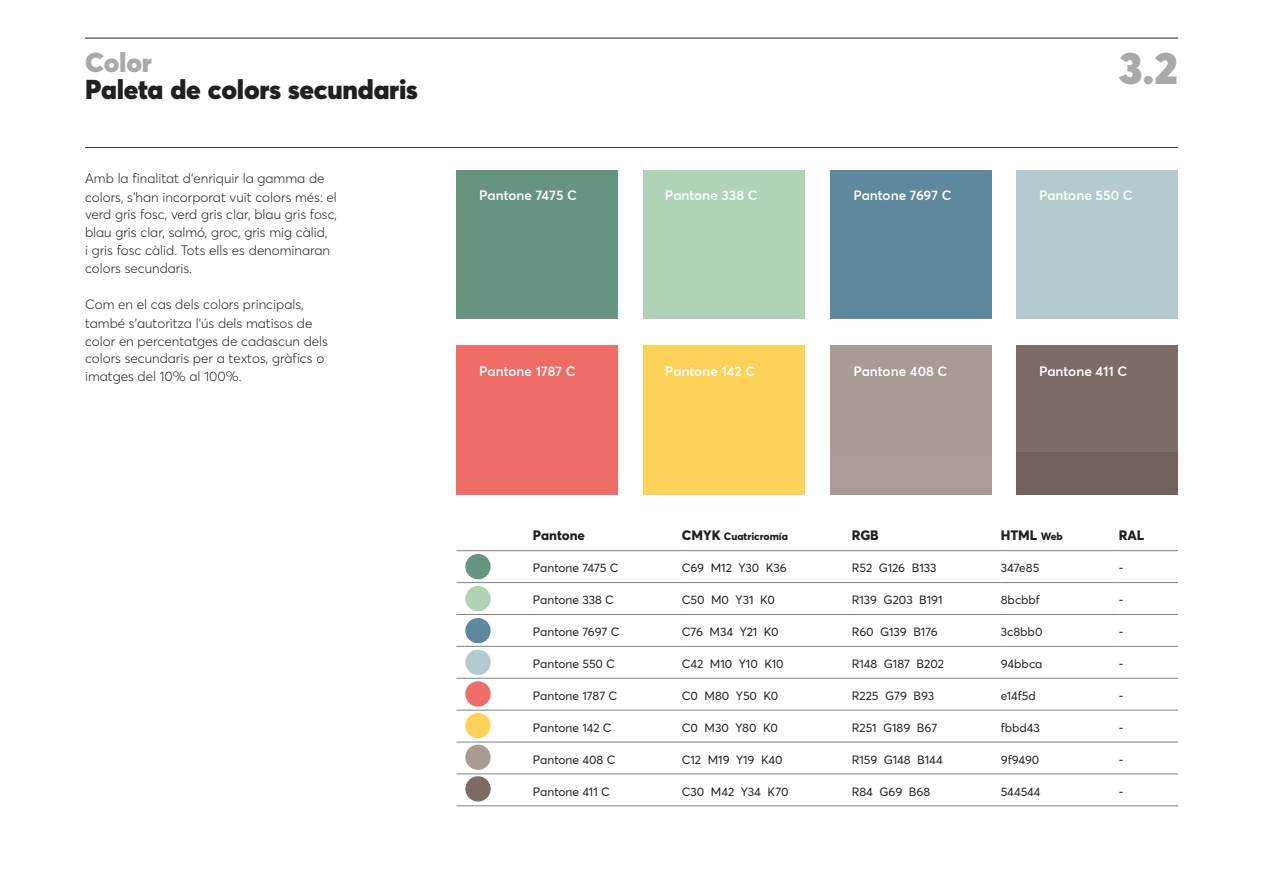
<style>
.page{position:relative;width:1263px;height:893px;background:#fff}
.page>*{position:absolute;margin:0;border:0;box-sizing:border-box;transform-origin:0 0}
.t1{font:900 45px "Averta Std";color:#a8a9ad}
.t2{font:900 27px "Averta Std";letter-spacing:-.01em;color:#231f20}
.t3{font:900 27px "Averta Std";letter-spacing:-.01em;color:#a8a9ad}
.t4{font:300 13.5px/18px "Averta Std";color:#231f20}
.t5{font:600 13.5px "Averta Std";color:#fff}
.t6{font:800 13.5px "Averta Std";color:#231f20}
.t7{font:12px "Averta Std";color:#231f20}
.t8{font:800 10.5px "Averta Std";color:#231f20}
.s1{font-size:13.5px}
.s2{font-size:10.5px}
</style>
<div class="page">
<hr style="left:85px;top:38px;width:1093px;height:1px;background:#231f20">
<hr style="left:85px;top:147px;width:1093px;height:1px;background:#231f20">
<hr style="left:456px;top:550px;width:77px;height:1px;background:#808285">
<hr style="left:533px;top:550px;width:149px;height:1px;background:#808285">
<hr style="left:682px;top:550px;width:170px;height:1px;background:#808285">
<hr style="left:852px;top:550px;width:149px;height:1px;background:#808285">
<hr style="left:1001px;top:550px;width:118px;height:1px;background:#808285">
<hr style="left:1119px;top:550px;width:59px;height:1px;background:#808285">
<hr style="left:456px;top:582px;width:77px;height:1px;background:#808285">
<hr style="left:533px;top:582px;width:149px;height:1px;background:#808285">
<hr style="left:682px;top:582px;width:170px;height:1px;background:#808285">
<hr style="left:852px;top:582px;width:149px;height:1px;background:#808285">
<hr style="left:1001px;top:582px;width:118px;height:1px;background:#808285">
<hr style="left:1119px;top:582px;width:59px;height:1px;background:#808285">
<hr style="left:456px;top:614px;width:77px;height:1px;background:#808285">
<hr style="left:533px;top:614px;width:149px;height:1px;background:#808285">
<hr style="left:682px;top:614px;width:170px;height:1px;background:#808285">
<hr style="left:852px;top:614px;width:149px;height:1px;background:#808285">
<hr style="left:1001px;top:614px;width:118px;height:1px;background:#808285">
<hr style="left:1119px;top:614px;width:59px;height:1px;background:#808285">
<hr style="left:456px;top:646px;width:77px;height:1px;background:#808285">
<hr style="left:533px;top:646px;width:149px;height:1px;background:#808285">
<hr style="left:682px;top:646px;width:170px;height:1px;background:#808285">
<hr style="left:852px;top:646px;width:149px;height:1px;background:#808285">
<hr style="left:1001px;top:646px;width:118px;height:1px;background:#808285">
<hr style="left:1119px;top:646px;width:59px;height:1px;background:#808285">
<hr style="left:456px;top:678px;width:77px;height:1px;background:#808285">
<hr style="left:533px;top:678px;width:149px;height:1px;background:#808285">
<hr style="left:682px;top:678px;width:170px;height:1px;background:#808285">
<hr style="left:852px;top:678px;width:149px;height:1px;background:#808285">
<hr style="left:1001px;top:678px;width:118px;height:1px;background:#808285">
<hr style="left:1119px;top:678px;width:59px;height:1px;background:#808285">
<hr style="left:456px;top:710px;width:77px;height:1px;background:#808285">
<hr style="left:533px;top:710px;width:149px;height:1px;background:#808285">
<hr style="left:682px;top:710px;width:170px;height:1px;background:#808285">
<hr style="left:852px;top:710px;width:149px;height:1px;background:#808285">
<hr style="left:1001px;top:710px;width:118px;height:1px;background:#808285">
<hr style="left:1119px;top:710px;width:59px;height:1px;background:#808285">
<hr style="left:456px;top:742px;width:77px;height:1px;background:#808285">
<hr style="left:533px;top:742px;width:149px;height:1px;background:#808285">
<hr style="left:682px;top:742px;width:170px;height:1px;background:#808285">
<hr style="left:852px;top:742px;width:149px;height:1px;background:#808285">
<hr style="left:1001px;top:742px;width:118px;height:1px;background:#808285">
<hr style="left:1119px;top:742px;width:59px;height:1px;background:#808285">
<hr style="left:456px;top:773px;width:77px;height:1px;background:#808285">
<hr style="left:533px;top:773px;width:149px;height:1px;background:#808285">
<hr style="left:682px;top:773px;width:170px;height:1px;background:#808285">
<hr style="left:852px;top:773px;width:149px;height:1px;background:#808285">
<hr style="left:1001px;top:773px;width:118px;height:1px;background:#808285">
<hr style="left:1119px;top:773px;width:59px;height:1px;background:#808285">
<hr style="left:456px;top:805px;width:77px;height:1px;background:#808285">
<hr style="left:533px;top:805px;width:149px;height:1px;background:#808285">
<hr style="left:682px;top:805px;width:170px;height:1px;background:#808285">
<hr style="left:852px;top:805px;width:149px;height:1px;background:#808285">
<hr style="left:1001px;top:805px;width:118px;height:1px;background:#808285">
<hr style="left:1119px;top:805px;width:59px;height:1px;background:#808285">
<div style="left:456px;top:170px;width:162px;height:149px;background:#669481"></div>
<div style="left:456px;top:345px;width:162px;height:149px;background:#ee6d67"></div>
<div style="left:643px;top:170px;width:162px;height:149px;background:#b0d3b5"></div>
<div style="left:643px;top:345px;width:162px;height:149px;background:#fed259"></div>
<div style="left:830px;top:170px;width:161px;height:149px;background:#5e889e"></div>
<div style="left:830px;top:345px;width:161px;height:149px;background:#a89b94"></div>
<div style="left:1016px;top:170px;width:162px;height:149px;background:#b3cbcf"></div>
<div style="left:1016px;top:345px;width:162px;height:149px;background:#7c6c65"></div>
<div style="left:1016px;top:452px;width:162px;height:42px;background:#71635c"></div>
<div style="left:465px;top:554px;width:26px;height:25px;background:#669481;border-radius:50%"></div>
<div style="left:465px;top:586px;width:26px;height:25px;background:#b0d3b5;border-radius:50%"></div>
<div style="left:465px;top:618px;width:26px;height:25px;background:#5e889e;border-radius:50%"></div>
<div style="left:465px;top:650px;width:26px;height:25px;background:#b3cbcf;border-radius:50%"></div>
<div style="left:465px;top:681px;width:26px;height:26px;background:#ee6d67;border-radius:50%"></div>
<div style="left:465px;top:713px;width:26px;height:25px;background:#fed259;border-radius:50%"></div>
<div style="left:465px;top:745px;width:26px;height:25px;background:#a89b94;border-radius:50%"></div>
<div style="left:465px;top:776px;width:26px;height:25px;background:#7c6c65;border-radius:50%"></div>
<h2 class="t3" style="left:85px;top:43px;width:68px">Color</h2>
<h2 class="t2" style="left:85px;top:70px;width:334px">Paleta de colors secundaris</h2>
<p class="t4" style="left:85px;top:169px;width:253px">Amb la finalitat d’enriquir la gamma de colors, s’han incorporat vuit colors més: el verd gris fosc, verd gris clar, blau gris fosc, blau gris clar, salmó, groc, gris mig càlid,<br>i gris fosc càlid. Tots ells es denominaran colors secundaris.</p>
<p class="t4" style="left:85px;top:295px;width:244px">Com en el cas dels colors principals, també s'autoritza l'ús dels matisos de color en percentatges de cadascun dels colors secundaris per a textos, gràfics o imatges del 10% al 100%.</p>
<h1 class="t1" style="left:1119px;top:36px;width:60px">3.2</h1>
<p class="t5" style="left:479px;top:186px;width:99px">Pantone 7475 C</p>
<p class="t5" style="left:853px;top:186px;width:100px">Pantone 7697 C</p>
<p class="t5" style="left:665px;top:186px;width:94px">Pantone 338 C</p>
<p class="t5" style="left:1039px;top:186px;width:95px">Pantone 550 C</p>
<p class="t5" style="left:479px;top:361px;width:98px">Pantone 1787 C</p>
<p class="t5" style="left:853px;top:361px;width:96px">Pantone 408 C</p>
<p class="t5" style="left:665px;top:361px;width:92px">Pantone 142 C</p>
<p class="t5" style="left:1039px;top:361px;width:90px">Pantone 411 C</p>
<p class="t6" style="left:533px;top:526px;width:54px">Pantone</p>
<p class="t8" style="left:682px;top:529px;width:108px"><span class="s1">CMYK</span> Cuatricromía</p>
<p class="t6" style="left:852px;top:526px;width:28px">RGB</p>
<p class="t6" style="left:1001px;top:526px;width:64px">HTML <span class="s2">Web</span></p>
<p class="t6" style="left:1119px;top:526px;width:27px">RAL</p>
<p class="t7" style="left:533px;top:560px;width:87px">Pantone 7475 C</p>
<p class="t7" style="left:682px;top:560px;width:107px">C69 M12 Y30 K36</p>
<p class="t7" style="left:852px;top:560px;width:86px">R52 G126 B133</p>
<p class="t7" style="left:1001px;top:560px;width:40px">347e85</p>
<p class="t7" style="left:1119px;top:560px;width:6px">-</p>
<p class="t7" style="left:533px;top:592px;width:82px">Pantone 338 C</p>
<p class="t7" style="left:682px;top:592px;width:95px">C50 M0 Y31 K0</p>
<p class="t7" style="left:852px;top:592px;width:92px">R139 G203 B191</p>
<p class="t7" style="left:1001px;top:592px;width:41px">8bcbbf</p>
<p class="t7" style="left:1119px;top:592px;width:6px">-</p>
<p class="t7" style="left:533px;top:624px;width:88px">Pantone 7697 C</p>
<p class="t7" style="left:682px;top:624px;width:98px">C76 M34 Y21 K0</p>
<p class="t7" style="left:852px;top:624px;width:87px">R60 G139 B176</p>
<p class="t7" style="left:1001px;top:624px;width:43px">3c8bb0</p>
<p class="t7" style="left:1119px;top:624px;width:6px">-</p>
<p class="t7" style="left:533px;top:656px;width:84px">Pantone 550 C</p>
<p class="t7" style="left:682px;top:656px;width:103px">C42 M10 Y10 K10</p>
<p class="t7" style="left:852px;top:656px;width:94px">R148 G187 B202</p>
<p class="t7" style="left:1001px;top:656px;width:43px">94bbca</p>
<p class="t7" style="left:1119px;top:656px;width:6px">-</p>
<p class="t7" style="left:533px;top:687px;width:86px">Pantone 1787 C</p>
<p class="t7" style="left:682px;top:687px;width:98px">C0 M80 Y50 K0</p>
<p class="t7" style="left:852px;top:687px;width:84px">R225 G79 B93</p>
<p class="t7" style="left:1001px;top:687px;width:37px">e14f5d</p>
<p class="t7" style="left:1119px;top:687px;width:6px">-</p>
<p class="t7" style="left:533px;top:719px;width:80px">Pantone 142 C</p>
<p class="t7" style="left:682px;top:719px;width:98px">C0 M30 Y80 K0</p>
<p class="t7" style="left:852px;top:719px;width:87px">R251 G189 B67</p>
<p class="t7" style="left:1001px;top:719px;width:41px">fbbd43</p>
<p class="t7" style="left:1119px;top:719px;width:6px">-</p>
<p class="t7" style="left:533px;top:751px;width:84px">Pantone 408 C</p>
<p class="t7" style="left:682px;top:751px;width:102px">C12 M19 Y19 K40</p>
<p class="t7" style="left:852px;top:751px;width:92px">R159 G148 B144</p>
<p class="t7" style="left:1001px;top:751px;width:40px">9f9490</p>
<p class="t7" style="left:1119px;top:751px;width:6px">-</p>
<p class="t7" style="left:533px;top:783px;width:78px">Pantone 411 C</p>
<p class="t7" style="left:682px;top:783px;width:108px">C30 M42 Y34 K70</p>
<p class="t7" style="left:852px;top:783px;width:80px">R84 G69 B68</p>
<p class="t7" style="left:1001px;top:783px;width:41px">544544</p>
<p class="t7" style="left:1119px;top:783px;width:6px">-</p>
</div>
